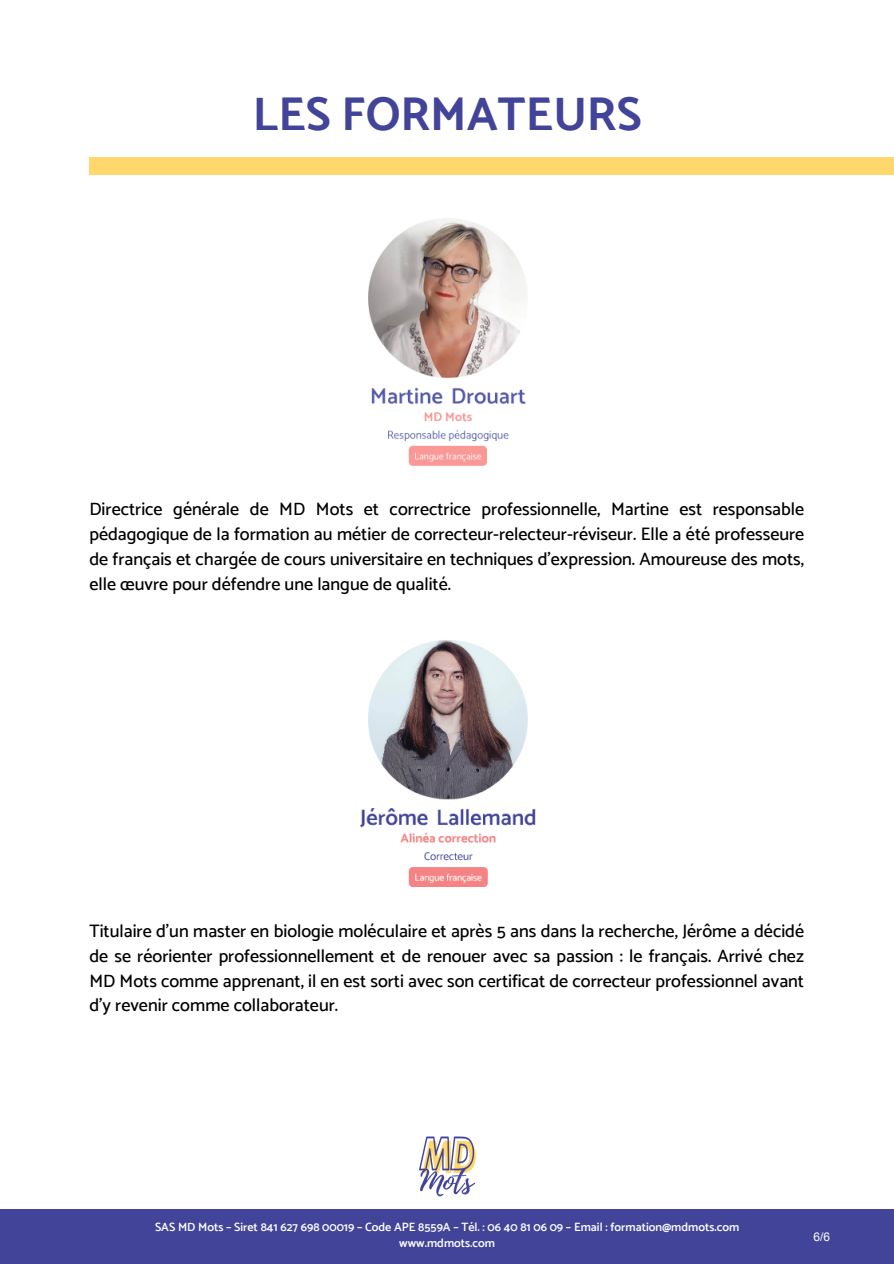
<style>
.page{position:relative;width:894px;height:1264px;background:#fff}
.page>*{position:absolute;margin:0;border:0;box-sizing:border-box;transform-origin:0 0}
.t1{font:700 47.25px "Catamaran";color:#424499}
.t2{font:500 18px/24.8px "Catamaran";color:#000;text-align:justify}
.t3{font:600 12px/16px "Catamaran";color:#fff;text-align:center}
.t4{font:12px "Arial";color:#fff}
</style>
<div class="page">
<div style="left:0;top:1209px;width:893px;height:54px;background:#424499"></div>
<img style="left:419px;top:1136px;width:57px;height:61px">
<div style="left:90px;top:157px;width:803px;height:17px;background:#ffd76d"></div>
<img style="left:360px;top:640px;width:176px;height:247px">
<img style="left:368px;top:218px;width:159px;height:248px">
<h1 class="t1" style="left:253px;top:86px;width:390px">LES FORMATEURS</h1>
<p class="t2" style="left:89px;top:496px;width:716px">Directrice générale de MD Mots et correctrice professionnelle, Martine est responsable pédagogique de la formation au métier de correcteur-relecteur-réviseur. Elle a été professeure de français et chargée de cours universitaire en techniques d’expression. Amoureuse des mots, elle œuvre pour défendre une langue de qualité.</p>
<p class="t2" style="left:89px;top:918px;width:716px">Titulaire d’un master en biologie moléculaire et après 5 ans dans la recherche, Jérôme a décidé de se réorienter professionnellement et de renouer avec sa passion : le français. Arrivé chez MD Mots comme apprenant, il en est sorti avec son certificat de correcteur professionnel avant d’y revenir comme collaborateur.</p>
<p class="t3" style="left:155px;top:1218px;width:585px">SAS MD Mots – Siret 841 627 698 00019 – Code APE 8559A – Tél. : 06 40 81 06 09 – Email : formation@mdmots.com www.mdmots.com</p>
<p class="t4" style="left:813px;top:1228px;width:18px">6/6</p>
</div>
